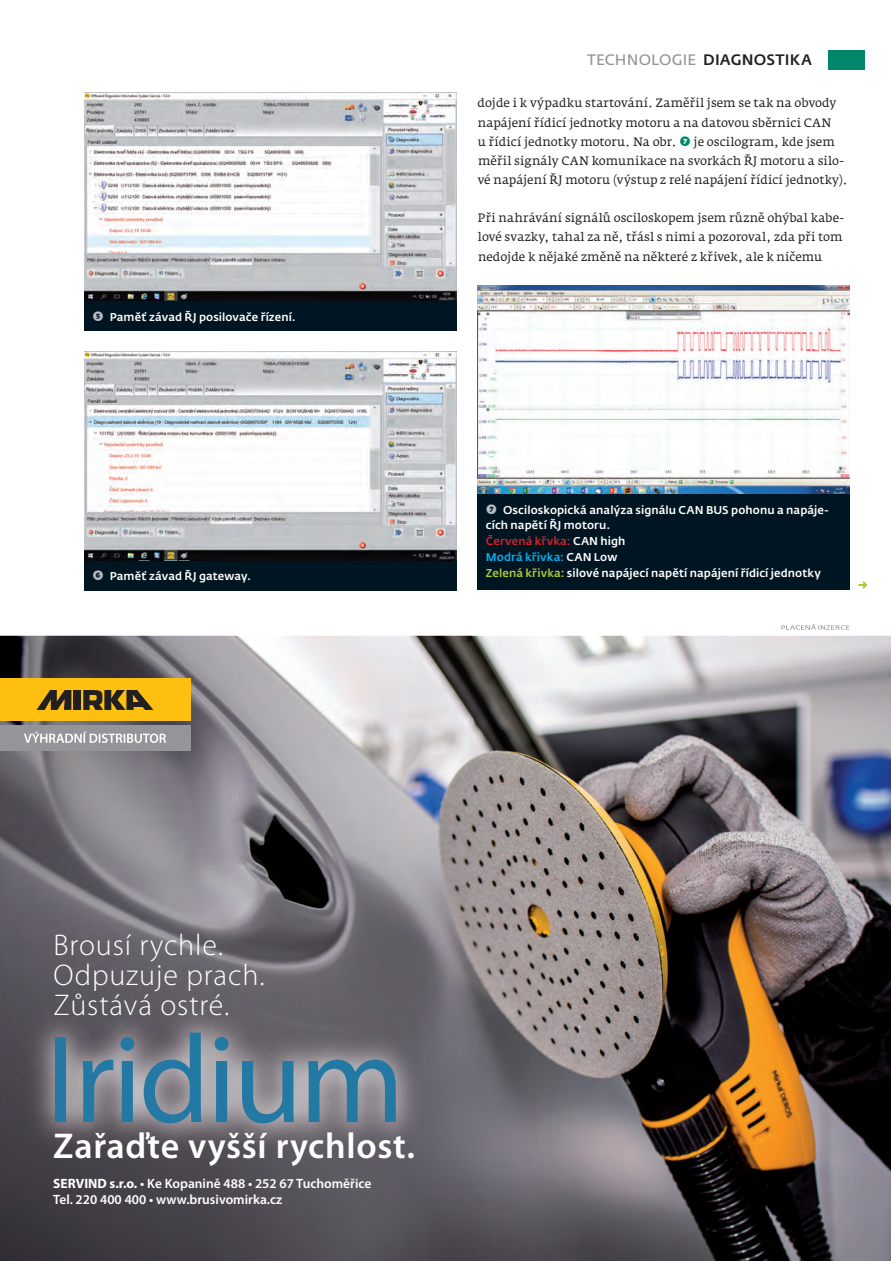
<style>
.page{position:relative;width:891px;height:1261px;background:#fff}
.page>*{position:absolute;margin:0;border:0;box-sizing:border-box;transform-origin:0 0}
.t1{font:126px "Myriad Pro";letter-spacing:-.025em;color:#2479a4}
.t2{font:600 36px "Myriad Pro";letter-spacing:.02em;color:#fff}
.t3{font:300 30px/30px "Myriad Pro";letter-spacing:.03em;color:#fff}
.t4{font:15px "Fedra Sans Std";letter-spacing:.01em;color:#939598}
.t5{font:600 13.5px/16.2px "Myriad Pro";color:#fff}
.t6{font:12px/19.2px "Fedra Serif A Pro";color:#231f20}
.t7{font:500 11.25px/15.8px "Fedra Sans Std";letter-spacing:.005em;color:#fff}
.s1{font-weight:700;font-size:13.5px;color:#b8bdc3}
.s2{font-weight:500;color:#231f20}
.s3{font-family:"Fedra Sans Std";font-weight:700;font-size:13.5px;color:#00866a}
.s4{color:#d52126}
.s5{color:#00b2ef}
.s6{color:#a9cb38}
.s7{font-weight:700}
</style>
<div class="page">
<div style="left:828px;top:50px;width:36px;height:19px;background:#00866a"></div>
<svg style="left:858px;top:581px;width:9px;height:8px"></svg>
<svg style="left:781px;top:624px;width:68px;height:6px"></svg>
<img style="left:84px;top:93px;width:372px;height:209px">
<img style="left:84px;top:352px;width:372px;height:209px">
<img style="left:477px;top:286px;width:372px;height:209px">
<div style="left:84px;top:302px;width:372px;height:29px;background:#001522"></div>
<div style="left:84px;top:561px;width:372px;height:29px;background:#001522"></div>
<div style="left:477px;top:495px;width:372px;height:95px;background:#001522"></div>
<img style="left:0;top:636px;width:891px;height:625px">
<img style="left:26px;top:1003px;width:399px;height:149px">
<div style="left:0;top:679px;width:191px;height:42px;background:#fdc011"></div>
<svg style="left:37px;top:690px;width:34px;height:20px"></svg>
<div style="left:74px;top:690px;width:7px;height:20px;background:#231f20"></div>
<svg style="left:83px;top:690px;width:70px;height:20px"></svg>
<div style="left:0;top:725px;width:191px;height:26px;background:#939598"></div>
<svg style="left:24px;top:731px;width:142px;height:12px"></svg>
<p class="t7" style="left:93px;top:309px;width:205px"><span class="s1">➎</span> Paměť závad ŘJ posilovače řízení.</p>
<p class="t7" style="left:93px;top:568px;width:160px"><span class="s1">➏</span> Paměť závad ŘJ gateway.</p>
<p class="t4" style="left:587px;top:51px;width:226px">TECHNOLOGIE <span class="s2">DIAGNOSTIKA</span></p>
<p class="t6" style="left:478px;top:94px;width:371px">dojde i k výpadku startování. Zaměřil jsem se tak na obvody napájení řídicí jednotky motoru a na datovou sběrnici CAN<br>u řídicí jednotky motoru. Na obr. <span class="s3">➐</span> je oscilogram, kde jsem měřil signály CAN komunikace na svorkách ŘJ motoru a silo&shy;vé napájení ŘJ motoru (výstup z relé napájení řídicí jednotky).</p>
<p class="t6" style="left:478px;top:208px;width:368px;text-align:justify">Při nahrávání signálů osciloskopem jsem různě ohýbal kabe&shy;lové svazky, tahal za ně, třásl s nimi a pozoroval, zda při tom nedojde k nějaké změně na některé z křivek, ale k ničemu</p>
<p class="t7" style="left:486px;top:502px;width:344px"><span class="s1">➐</span> Osciloskopická analýza signálu CAN BUS pohonu a napáje&shy;cích napětí ŘJ motoru.<br><span class="s4">Červená křvka:</span> CAN high<br><span class="s5">Modrá křivka:</span> CAN Low<br><span class="s6">Zelená křivka:</span> silové napájecí napětí napájení řídicí jednotky</p>
<h3 class="t3" style="left:54px;top:930px;width:212px">Brousí rychle.<br>Odpuzuje prach.<br>Zůstává ostré.</h3>
<h1 class="t1" style="left:46px;top:1002px;width:360px">Iridium</h1>
<h2 class="t2" style="left:53px;top:1126px;width:363px">Zařaďte vyšší rychlost.</h2>
<p class="t5" style="left:53px;top:1175px;width:320px"><span class="s7">SERVIND s.r.o.</span> • Ke Kopanině 488 • 252 67 Tuchoměřice<br>Tel. 220 400 400 • www.brusivomirka.cz</p>
</div>
